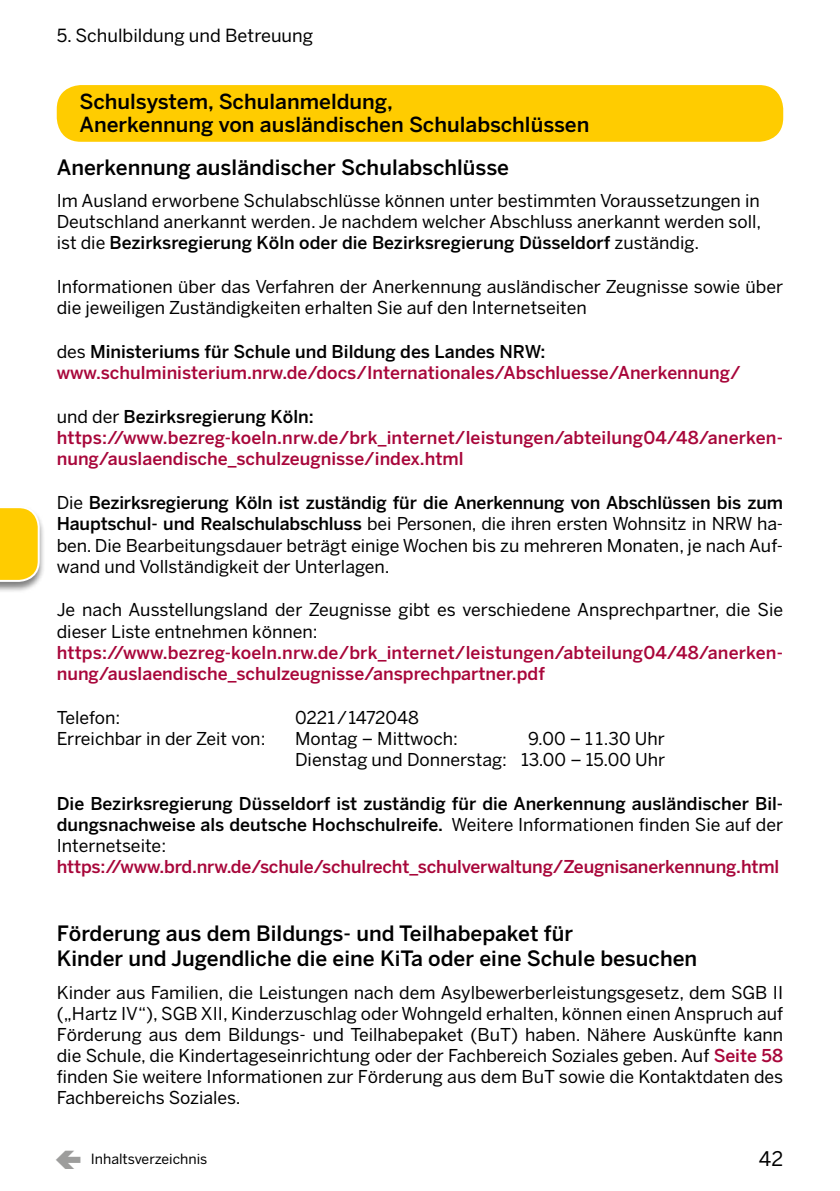
<style>
.page{position:relative;width:840px;height:1191px;background:#fff}
.page>*{position:absolute;margin:0;border:0;box-sizing:border-box;transform-origin:0 0}
.t1{font:500 21px/25.2px "Benton Sans";color:#000}
.t2{font:500 20.6px/23px "Benton Sans";color:#000}
.t3{font:20px "Benton Sans";color:#000}
.t4{font:18px "Benton Sans";color:#000}
.t5{font:17.6px/21.2px "Benton Sans";color:#000;text-align:justify}
.t6{font:500 17.6px/21.2px "Benton Sans";color:#a8063a}
.t7{font:500 17.6px/21.2px "Benton Sans";color:#000;text-align:justify}
.t8{font:14px "Benton Sans";color:#000}
.s1{font-weight:500}
.s2{font-weight:400;color:#000}
.s3{color:#000}
.s4{font-weight:400}
.s5{font-weight:500;color:#a8063a}
</style>
<div class="page">
<div style="left:57px;top:85px;width:725px;height:57px;background:#fc0;border-radius:24px"></div>
<div style="left:0;top:505px;width:45px;height:88px;background:#000;opacity:.5"></div>
<svg style="left:0;top:505px;width:41px;height:78px;background:#fad12e"></svg>
<p class="t4" style="left:57px;top:25px;width:258px">5. Schulbildung und Betreuung</p>
<p class="t2" style="left:79px;top:90px;width:511px">Schulsystem, Schulanmeldung,<br>Anerkennung von ausländischen Schulabschlüssen</p>
<p class="t1" style="left:57px;top:154px;width:453px">Anerkennung ausländischer Schulabschlüsse</p>
<p class="t5" style="left:57px;top:190px;width:705px">Im Ausland erworbene Schulabschlüsse können unter bestimmten Voraussetzungen in Deutschland anerkannt werden. Je nachdem welcher Abschluss anerkannt werden soll, ist die <span class="s1">Bezirksregierung Köln oder die Bezirksregierung Düsseldorf</span> zuständig.</p>
<p class="t5" style="left:57px;top:276px;width:727px">Informationen über das Verfahren der Anerkennung ausländischer Zeugnisse sowie über die jeweiligen Zuständigkeiten erhalten Sie auf den Internetseiten</p>
<p class="t6" style="left:57px;top:341px;width:685px"><span class="s2">des</span> <span class="s3">Ministeriums für Schule und Bildung des Landes NRW: </span>www.schulministerium.nrw.de/docs/Internationales/Abschluesse/Anerkennung/</p>
<p class="t6" style="left:57px;top:406px;width:727px"><span class="s2">und der</span> <span class="s3">Bezirksregierung Köln: </span>https://www.bezreg-koeln.nrw.de/brk_internet/leistungen/abteilung04/48/anerken&shy;nung/auslaendische_schulzeugnisse/index.html</p>
<p class="t5" style="left:57px;top:492px;width:727px">Die <span class="s1">Bezirksregierung Köln ist zuständig für die Anerkennung von Abschlüssen bis zum Hauptschul- und Realschulabschluss</span> bei Personen, die ihren ersten Wohnsitz in NRW ha&shy;ben. Die Bearbeitungsdauer beträgt einige Wochen bis zu mehreren Monaten, je nach Auf&shy;wand und Vollständigkeit der Unterlagen.</p>
<p class="t5" style="left:57px;top:599px;width:727px">Je nach Ausstellungsland der Zeugnisse gibt es verschiedene Ansprechpartner, die Sie dieser Liste entnehmen können:</p>
<p class="t6" style="left:57px;top:641px;width:727px">https://www.bezreg-koeln.nrw.de/brk_internet/leistungen/abteilung04/48/anerken&shy;nung/auslaendische_schulzeugnisse/ansprechpartner.pdf</p>
<p class="t5" style="left:57px;top:706px;width:65px">Telefon:</p>
<p class="t5" style="left:295px;top:706px;width:125px">0221/1472048</p>
<p class="t5" style="left:57px;top:727px;width:210px">Erreichbar in der Zeit von:</p>
<p class="t5" style="left:295px;top:727px;width:164px">Montag – Mittwoch:</p>
<p class="t5" style="left:295px;top:727px;width:371px;text-align:right">9.00 – 1 1.30 Uhr<br>Dienstag und Donnerstag: 13.00 – 15.00 Uhr</p>
<p class="t7" style="left:57px;top:792px;width:727px">Die Bezirksregierung Düsseldorf ist zuständig für die Anerkennung ausländischer Bil&shy;dungsnachweise als deutsche Hochschulreife. <span class="s4">Weitere Informationen finden Sie auf der Internetseite:</span></p>
<p class="t6" style="left:57px;top:856px;width:723px">https://www.brd.nrw.de/schule/schulrecht_schulverwaltung/Zeugnisanerkennung.html</p>
<p class="t1" style="left:57px;top:920px;width:641px">Förderung aus dem Bildungs- und Teilhabepaket für<br>Kinder und Jugendliche die eine KiTa oder eine Schule besuchen</p>
<p class="t5" style="left:57px;top:981px;width:727px">Kinder aus Familien, die Leistungen nach dem Asylbewerberleistungsgesetz, dem SGB II („Hartz IV“), SGB XII, Kinderzuschlag oder Wohngeld erhalten, können einen Anspruch auf Förderung aus dem Bildungs- und Teilhabepaket (BuT) haben. Nähere Auskünfte kann die Schule, die Kindertageseinrichtung oder der Fachbereich Soziales geben. Auf <span class="s5">Seite 58 </span>finden Sie weitere Informationen zur Förderung aus dem BuT sowie die Kontaktdaten des Fachbereichs Soziales.</p>
<p class="t8" style="left:91px;top:1151px;width:118px">Inhaltsverzeichnis</p>
<p class="t3" style="left:758px;top:1146px;width:26px">42</p>
</div>
